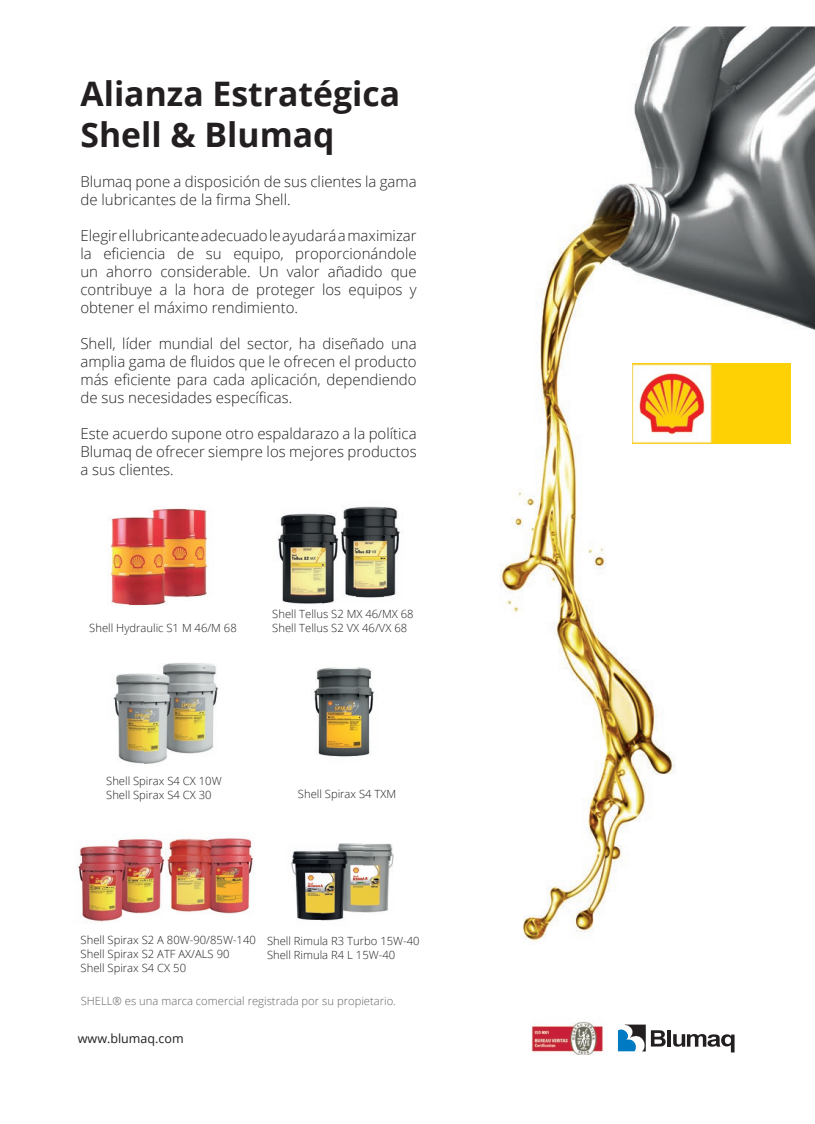
<style>
.page{position:relative;width:815px;height:1124px;background:#fff}
.page>*{position:absolute;margin:0;border:0;box-sizing:border-box;transform-origin:0 0}
.t1{font:700 33.75px/40.5px "Open Sans";color:#231f20}
.t2{font:300 15px/18px "Open Sans";color:#231f20;text-align:justify}
.t3{font:12.5px "Open Sans";color:#231f20}
.t4{font:300 11.25px/13.8px "Open Sans";color:#231f20}
.t5{font:300 11.25px "Open Sans";color:#636366}
</style>
<div class="page">
<img style="left:167px;top:663px;width:51px;height:27px">
<img style="left:186px;top:690px;width:32px;height:64px">
<img style="left:186px;top:509px;width:9px;height:24px">
<img style="left:195px;top:509px;width:13px;height:88px">
<img style="left:186px;top:533px;width:9px;height:65px">
<img style="left:356px;top:506px;width:29px;height:30px">
<img style="left:385px;top:507px;width:15px;height:90px">
<img style="left:356px;top:536px;width:29px;height:62px">
<img style="left:500px;top:26px;width:315px;height:916px">
<img style="left:632px;top:363px;width:158px;height:80px">
<img style="left:278px;top:513px;width:44px;height:65px">
<img style="left:282px;top:578px;width:40px;height:26px">
<img style="left:322px;top:507px;width:34px;height:97px">
<img style="left:363px;top:843px;width:31px;height:34px">
<img style="left:363px;top:877px;width:26px;height:36px">
<img style="left:291px;top:850px;width:30px;height:70px">
<img style="left:320px;top:887px;width:1px;height:33px">
<img style="left:321px;top:843px;width:42px;height:78px">
<img style="left:113px;top:673px;width:31px;height:63px">
<img style="left:118px;top:736px;width:37px;height:28px">
<img style="left:144px;top:664px;width:42px;height:99px">
<img style="left:532px;top:1021px;width:71px;height:33px">
<hr style="left:667px;top:1030px;width:4px;height:16px;background:#231f20">
<svg style="left:618px;top:1024px;width:48px;height:27px"></svg>
<svg style="left:673px;top:1034px;width:62px;height:18px"></svg>
<img style="left:110px;top:517px;width:20px;height:60px">
<img style="left:111px;top:577px;width:42px;height:29px">
<img style="left:130px;top:508px;width:56px;height:96px">
<img style="left:314px;top:667px;width:60px;height:90px">
<img style="left:121px;top:838px;width:45px;height:26px">
<img style="left:137px;top:864px;width:27px;height:32px">
<img style="left:137px;top:896px;width:24px;height:18px">
<img style="left:195px;top:838px;width:59px;height:76px">
<img style="left:78px;top:845px;width:25px;height:77px">
<img style="left:101px;top:872px;width:2px;height:32px">
<img style="left:101px;top:904px;width:2px;height:18px">
<img style="left:103px;top:840px;width:34px;height:81px">
<img style="left:175px;top:838px;width:20px;height:37px">
<img style="left:175px;top:875px;width:20px;height:37px">
<img style="left:167px;top:840px;width:8px;height:70px">
<h1 class="t1" style="left:80px;top:73px;width:321px">Alianza Estratégica<br>Shell &amp; Blumaq</h1>
<p class="t2" style="left:80px;top:172px;width:338px">Blumaq pone a disposición de sus clientes la gama de lubricantes de la firma Shell.</p>
<p class="t2" style="left:80px;top:226px;width:338px">Elegir el lubricante adecuado le ayudará a maximizar la eficiencia de su equipo, proporcionándole un ahorro considerable. Un valor añadido que contribuye a la hora de proteger los equipos y obtener el máximo rendimiento.</p>
<p class="t2" style="left:80px;top:334px;width:338px">Shell, líder mundial del sector, ha diseñado una amplia gama de fluidos que le ofrecen el producto más eficiente para cada aplicación, dependiendo de sus necesidades específicas.</p>
<p class="t2" style="left:80px;top:424px;width:338px">Este acuerdo supone otro espaldarazo a la política Blumaq de ofrecer siempre los mejores productos a sus clientes.</p>
<p class="t4" style="left:89px;top:621px;width:149px">Shell Hydraulic S1 M 46/M 68</p>
<p class="t4" style="left:272px;top:606px;width:143px">Shell Tellus S2 MX 46/MX 68<br>Shell Tellus S2 VX 46/VX 68</p>
<p class="t4" style="left:106px;top:773px;width:117px">Shell Spirax S4 CX 10W<br>Shell Spirax S4 CX 30</p>
<p class="t4" style="left:298px;top:786px;width:100px">Shell Spirax S4 TXM</p>
<p class="t4" style="left:81px;top:932px;width:177px">Shell Spirax S2 A 80W-90/85W-140<br>Shell Spirax S2 ATF AX/ALS 90<br>Shell Spirax S4 CX 50</p>
<p class="t4" style="left:267px;top:933px;width:154px">Shell Rimula R3 Turbo 15W-40<br>Shell Rimula R4 L 15W-40</p>
<p class="t5" style="left:81px;top:992px;width:317px">SHELL® es una marca comercial registrada por su propietario.</p>
<p class="t3" style="left:78px;top:1029px;width:107px">www.blumaq.com</p>
</div>
